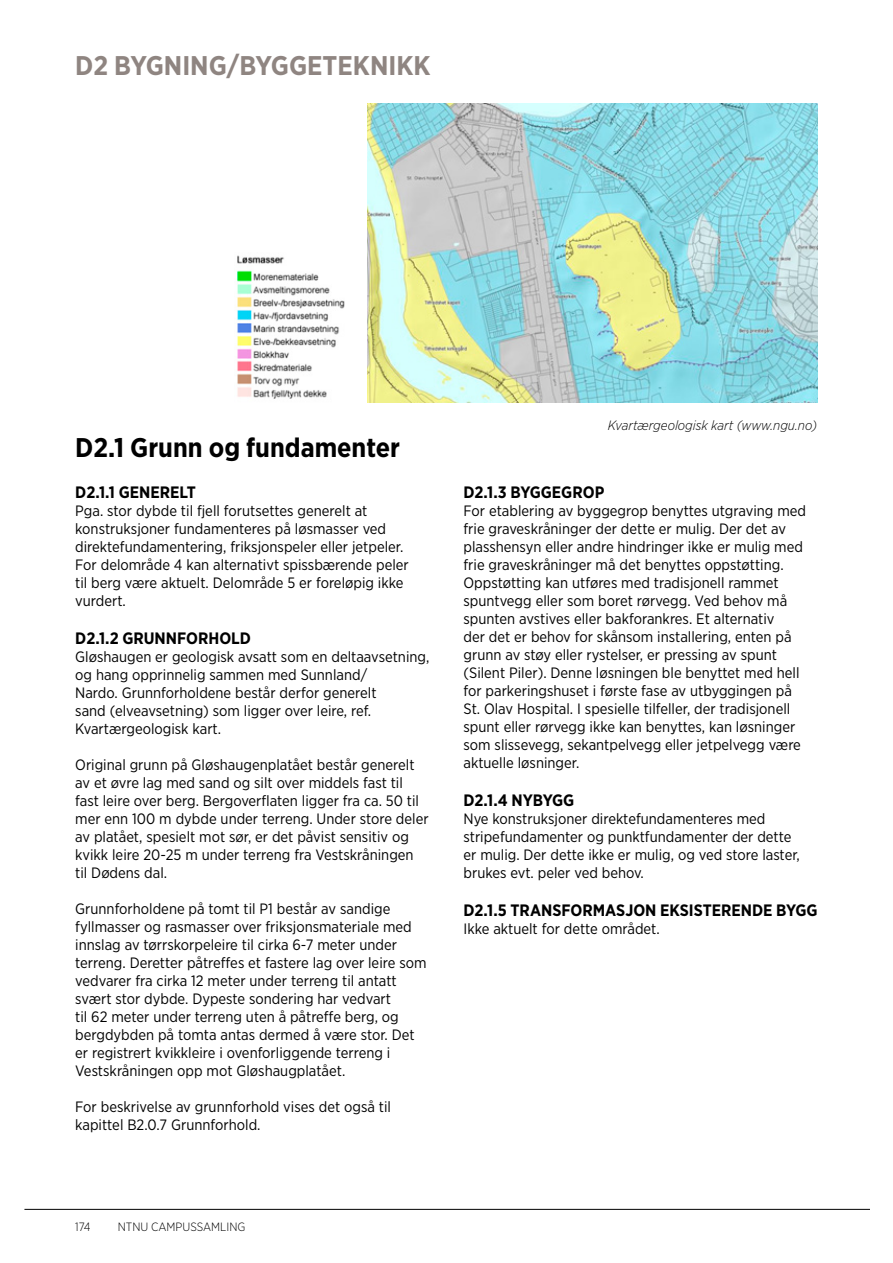
<style>
.page{position:relative;width:893px;height:1263px;background:#fff}
.page>*{position:absolute;margin:0;border:0;box-sizing:border-box;transform-origin:0 0}
.t1{font:700 27px "Gotham Narrow";color:#8f8581}
.t2{font:700 27px "Gotham Narrow";color:#000}
.t3{font:700 16.5px "Gotham Narrow";color:#000}
.t4{font:15px/18px "Gotham Narrow";color:#000}
.t5{font:italic 300 13.5px "Gotham Narrow";color:#000}
.t6{font:300 12px "Gotham Narrow";color:#000}
</style>
<div class="page">
<hr style="left:24px;top:1209px;width:846px;height:1px;background:#000">
<img style="left:367px;top:103px;width:451px;height:299px">
<img style="left:237px;top:255px;width:108px;height:144px">
<h1 class="t1" style="left:75px;top:48px;width:72px">D2 Bygning</h1>
<h1 class="t1" style="left:227px;top:48px;width:30px">/byggeteknikk</h1>
<h1 class="t2" style="left:75px;top:430px;width:326px">D2.1 Grunn og fundamenter</h1>
<p class="t3" style="left:75px;top:482px;width:122px">D2.1.1 GENERELT</p>
<p class="t4" style="left:75px;top:502px;width:335px">Pga. stor dybde til fjell forutsettes generelt at konstruksjoner fundamenteres på løsmasser ved direktefundamentering, friksjonspeler eller jetpeler.<br>For delområde 4 kan alternativt spissbærende peler til berg være aktuelt. Delområde 5 er foreløpig ikke vurdert.</p>
<p class="t3" style="left:75px;top:628px;width:177px">D2.1.2 GRUNNFORHOLD</p>
<p class="t4" style="left:75px;top:648px;width:356px">Gløshaugen er geologisk avsatt som en deltaavsetning, og hang opprinnelig sammen med Sunnland/<br>Nardo. Grunnforholdene består derfor generelt<br>sand (elveavsetning) som ligger over leire, ref.<br>Kvartærgeologisk kart.</p>
<p class="t4" style="left:75px;top:756px;width:355px">Original grunn på Gløshaugenplatået består generelt av et øvre lag med sand og silt over middels fast til fast leire over berg. Bergoverflaten ligger fra ca. 50 til mer enn 100 m dybde under terreng. Under store deler av platået, spesielt mot sør, er det påvist sensitiv og kvikk leire 20-25 m under terreng fra Vestskråningen til Dødens dal.</p>
<p class="t4" style="left:75px;top:900px;width:353px">Grunnforholdene på tomt til P1 består av sandige fyllmasser og rasmasser over friksjonsmateriale med innslag av tørrskorpeleire til cirka 6-7 meter under terreng. Deretter påtreffes et fastere lag over leire som vedvarer fra cirka 12 meter under terreng til antatt svært stor dybde. Dypeste sondering har vedvart<br>til 62 meter under terreng uten å påtreffe berg, og bergdybden på tomta antas dermed å være stor. Det er registrert kvikkleire i ovenforliggende terreng i Vestskråningen opp mot Gløshaugplatået.</p>
<p class="t4" style="left:75px;top:1098px;width:317px">For beskrivelse av grunnforhold vises det også til kapittel B2.0.7 Grunnforhold.</p>
<p class="t5" style="left:608px;top:417px;width:211px">Kvartærgeologisk kart (www.ngu.no)</p>
<p class="t3" style="left:463px;top:482px;width:142px">D2.1.3 BYGGEGROP</p>
<p class="t4" style="left:463px;top:502px;width:344px">For etablering av byggegrop benyttes utgraving med frie graveskråninger der dette er mulig. Der det av plasshensyn eller andre hindringer ikke er mulig med frie graveskråninger må det benyttes oppstøtting.<br>Oppstøtting kan utføres med tradisjonell rammet spuntvegg eller som boret rørvegg. Ved behov må spunten avstives eller bakforankres. Et alternativ<br>der det er behov for skånsom installering, enten på grunn av støy eller rystelser, er pressing av spunt (Silent Piler). Denne løsningen ble benyttet med hell for parkeringshuset i første fase av utbyggingen på St. Olav Hospital. I spesielle tilfeller, der tradisjonell spunt eller rørvegg ikke kan benyttes, kan løsninger som slissevegg, sekantpelvegg eller jetpelvegg være aktuelle løsninger.</p>
<p class="t3" style="left:463px;top:790px;width:112px">D2.1.4 NYBYGG</p>
<p class="t4" style="left:463px;top:810px;width:338px">Nye konstruksjoner direktefundamenteres med stripefundamenter og punktfundamenter der dette er mulig. Der dette ikke er mulig, og ved store laster, brukes evt. peler ved behov.</p>
<p class="t3" style="left:463px;top:900px;width:356px">D2.1.5 TRANSFORMASJON EKSISTERENDE BYGG</p>
<p class="t4" style="left:463px;top:919px;width:198px">Ikke aktuelt for dette området.</p>
<p class="t6" style="left:75px;top:1220px;width:17px">174</p>
<p class="t6" style="left:118px;top:1219px;width:129px">NTNU CAMPUSSAMLING</p>
</div>
